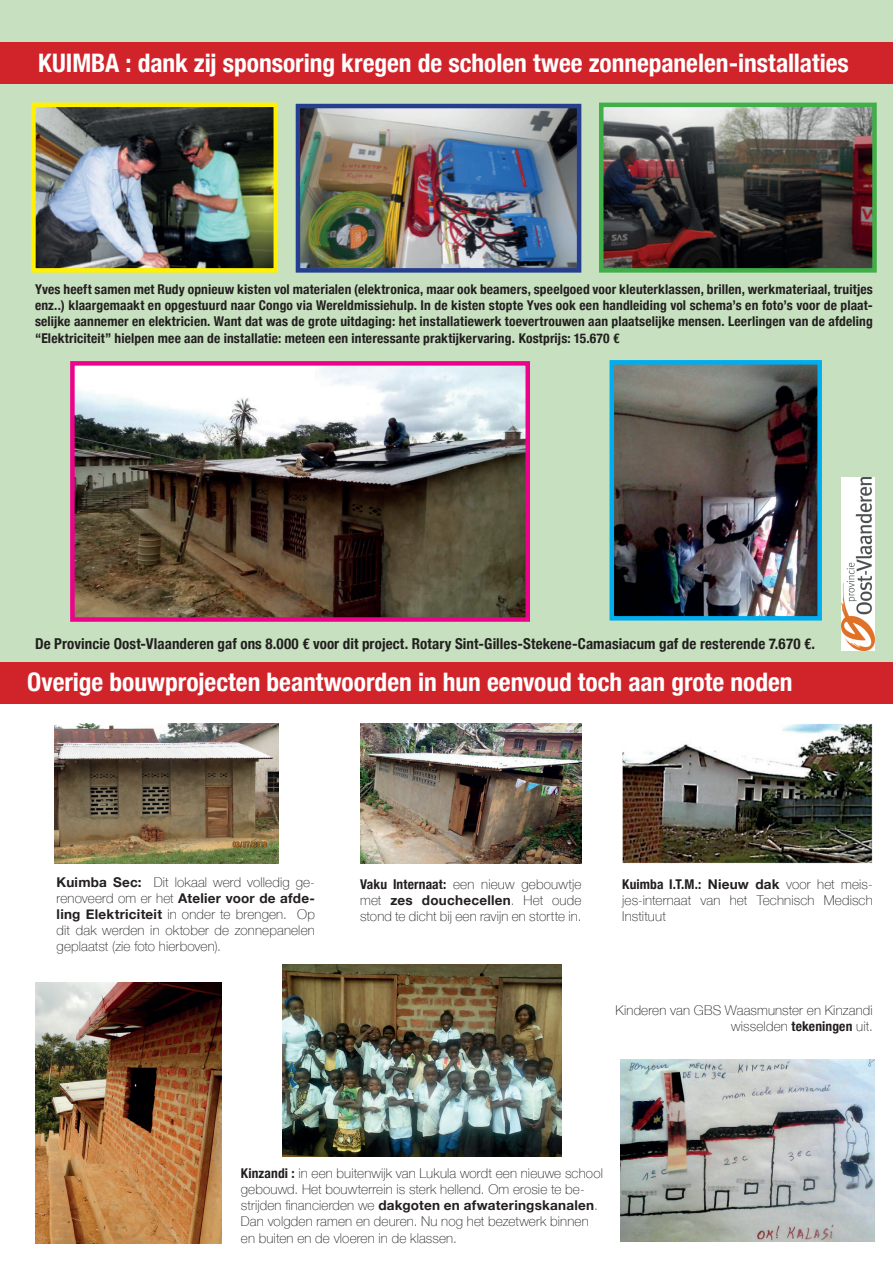
<style>
.page{position:relative;width:893px;height:1263px;background:#fff}
.page>*{position:absolute;margin:0;border:0;box-sizing:border-box;transform-origin:0 0}
.t1{font:700 condensed 25.5px "Helvetica Neue";color:#fff}
.t2{font:700 condensed 15px "Helvetica Neue";letter-spacing:.005em;color:#231f20}
.t3{font:100 13.5px/16.2px "Helvetica Neue";letter-spacing:.01em;color:#231f20;text-align:justify}
.t4{font:700 condensed 13.5px/16.2px "Helvetica Neue";letter-spacing:.01em;color:#231f20;text-align:justify}
.s1{font-weight:700}
.s2{font-weight:700;font-stretch:condensed}
</style>
<div class="page">
<div style="left:0;top:0;width:893px;height:669px;background:#c7e0bf"></div>
<div style="left:0;top:42px;width:893px;height:41px;background:#d1232a"></div>
<div style="left:0;top:663px;width:893px;height:41px;background:#d1232a"></div>
<img style="left:36px;top:108px;width:237px;height:160px">
<div style="left:31px;top:103px;width:247px;height:170px;border:4px solid #fff101"></div>
<img style="left:301px;top:109px;width:275px;height:159px">
<div style="left:296px;top:104px;width:285px;height:169px;border:4px solid #253f8e"></div>
<img style="left:604px;top:108px;width:268px;height:160px">
<div style="left:599px;top:103px;width:278px;height:170px;border:4px solid #40ae49"></div>
<img style="left:75px;top:366px;width:450px;height:251px">
<div style="left:70px;top:361px;width:460px;height:261px;border:4px solid #ed028c"></div>
<img style="left:614px;top:365px;width:203px;height:251px">
<div style="left:609px;top:360px;width:213px;height:261px;border:4px solid #00aeef"></div>
<img style="left:54px;top:724px;width:224px;height:140px">
<img style="left:360px;top:724px;width:221px;height:140px">
<img style="left:622px;top:724px;width:251px;height:140px">
<img style="left:35px;top:983px;width:187px;height:260px">
<img style="left:282px;top:965px;width:280px;height:191px">
<img style="left:620px;top:1060px;width:255px;height:182px">
<img style="left:842px;top:477px;width:33px;height:173px">
<h1 class="t1" style="left:38px;top:42px;width:812px">KUIMBA : dank zij sponsoring kregen de scholen twee zonnepanelen-installaties</h1>
<p class="t4" style="left:35px;top:280px;width:839px">Yves heeft samen met Rudy opnieuw kisten vol materialen (elektronica, maar ook beamers, speelgoed voor kleuterklassen, brillen, werkmateriaal, truitjes enz..) klaargemaakt en opgestuurd naar Congo via Wereldmissiehulp. In de kisten stopte Yves ook een handleiding vol schema’s en foto’s voor de plaat&shy;selijke aannemer en elektricien. Want dat was de grote uitdaging: het installatiewerk toevertrouwen aan plaatselijke mensen. Leerlingen van de afdeling “Elektriciteit” hielpen mee aan de installatie: meteen een interessante praktijkervaring. Kostprijs: 15.670 €</p>
<p class="t2" style="left:35px;top:631px;width:782px">De Provincie Oost-Vlaanderen gaf ons 8.000 € voor dit project. Rotary Sint-Gilles-Stekene-Camasiacum gaf de resterende 7.670 €.</p>
<h1 class="t1" style="left:27px;top:660px;width:767px">Overige bouwprojecten beantwoorden in hun eenvoud toch aan grote noden</h1>
<p class="t3" style="left:57px;top:873px;width:260px"><span class="s1">Kuimba Sec:</span> Dit lokaal werd volledig ge&shy;renoveerd om er het <span class="s1">Atelier voor de afde&shy;ling Elektriciteit</span> in onder te brengen. Op dit dak werden in oktober de zonnepanelen geplaatst (zie foto hierboven).</p>
<p class="t3" style="left:360px;top:875px;width:223px"><span class="s2">Vaku Internaat:</span> een nieuw gebouwtje met <span class="s1">zes douchecellen</span>. Het oude stond te dicht bij een ravijn en stortte in.</p>
<p class="t3" style="left:622px;top:875px;width:252px"><span class="s2">Kuimba I.T.M.:</span> <span class="s1">Nieuw dak</span> voor het meis&shy;jes-internaat van het Technisch Medisch Instituut</p>
<p class="t3" style="left:616px;top:1001px;width:259px;text-align:right">Kinderen van GBS Waasmunster en Kinzandi wisselden <span class="s2">tekeningen</span> uit.</p>
<p class="t3" style="left:241px;top:1164px;width:364px;text-align:left"><span class="s2">Kinzandi :</span> in een buitenwijk van Lukula wordt een nieuwe school gebouwd. Het bouwterrein is sterk hellend. Om erosie te be&shy;strijden financierden we <span class="s1">dakgoten en afwateringskanalen</span>.<br>Dan volgden ramen en deuren. Nu nog het bezetwerk binnen en buiten en de vloeren in de klassen.</p>
</div>
